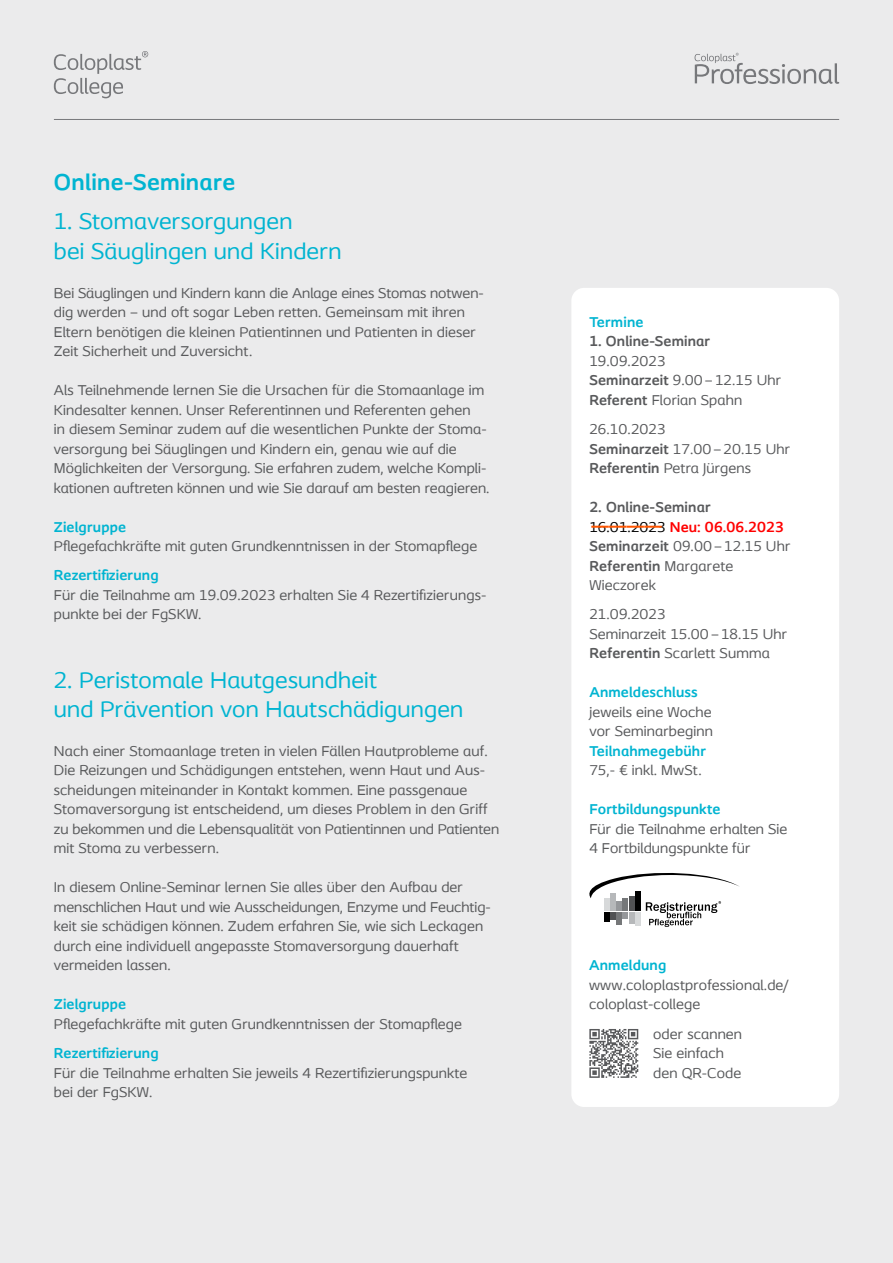
<style>
.page{position:relative;width:893px;height:1263px;background:#ebebec}
.page>*{position:absolute;margin:0;border:0;box-sizing:border-box;transform-origin:0 0}
.t1{font:33px "Coloplast";color:#f50}
.t2{font:24px/29.2px "Coloplast";letter-spacing:.01em;color:#00b4d1}
.t3{font:700 24px "Coloplast";letter-spacing:.015em;color:#00b4d1}
.t4{font:15px/19.5px "Coloplast";letter-spacing:.01em;color:#58595b}
.t5{font:700 15px "Coloplast";letter-spacing:.01em;color:#00b4d1}
.t6{font:700 15px/19.5px "Coloplast";letter-spacing:.01em;color:#58595b}
.s1{font-weight:700}
.s2{font-weight:400;color:#000}
.s3{color:#f00}
.s4{font-weight:400}
</style>
<div class="page">
<svg style="left:54px;top:51px;width:94px;height:47px"></svg>
<svg style="left:695px;top:53px;width:144px;height:31px"></svg>
<hr style="left:54px;top:119px;width:785px;height:1px;background:#77787b">
<div style="left:571px;top:288px;width:268px;height:819px;background:#fff;border-radius:13px"></div>
<svg style="left:589px;top:873px;width:150px;height:54px"></svg>
<svg style="left:589px;top:1029px;width:49px;height:49px"></svg>
<h2 class="t3" style="left:54px;top:168px;width:183px">Online-Seminare</h2>
<h2 class="t2" style="left:54px;top:206px;width:289px">1. Stomaversorgungen<br>bei Säuglingen und Kindern</h2>
<p class="t4" style="left:54px;top:283px;width:431px">Bei Säuglingen und Kindern kann die Anlage eines Stomas notwen&shy;dig werden – und oft sogar Leben retten. Gemeinsam mit ihren Eltern benötigen die kleinen Patientinnen und Patienten in dieser Zeit Sicherheit und Zuversicht.</p>
<p class="t4" style="left:54px;top:380px;width:437px">Als Teilnehmende lernen Sie die Ursachen für die Stomaanlage im Kindesalter kennen. Unser Referentinnen und Referenten gehen<br>in diesem Seminar zudem auf die wesentlichen Punkte der Stoma&shy;versorgung bei Säuglingen und Kindern ein, genau wie auf die Möglichkeiten der Versorgung. Sie erfahren zudem, welche Kompli&shy;kationen auftreten können und wie Sie darauf am besten reagieren.</p>
<p class="t5" style="left:54px;top:518px;width:74px">Zielgruppe</p>
<p class="t4" style="left:54px;top:536px;width:425px">Pflegefachkräfte mit guten Grundkenntnissen in der Stomapflege</p>
<p class="t5" style="left:54px;top:566px;width:106px">Rezertifizierung</p>
<p class="t4" style="left:54px;top:585px;width:434px">Für die Teilnahme am 19.09.2023 erhalten Sie 4 Rezertifizierungs&shy;punkte bei der FgSKW.</p>
<h2 class="t2" style="left:54px;top:665px;width:411px">2. Peristomale Hautgesundheit<br>und Prävention von Hautschädigungen</h2>
<p class="t4" style="left:54px;top:741px;width:447px">Nach einer Stomaanlage treten in vielen Fällen Hautprobleme auf.<br>Die Reizungen und Schädigungen entstehen, wenn Haut und Aus&shy;scheidungen miteinander in Kontakt kommen. Eine passgenaue Stomaversorgung ist entscheidend, um dieses Problem in den Griff zu bekommen und die Lebensqualität von Patientinnen und Patienten mit Stoma zu verbessern.</p>
<p class="t4" style="left:54px;top:877px;width:438px">In diesem Online-Seminar lernen Sie alles über den Aufbau der menschlichen Haut und wie Ausscheidungen, Enzyme und Feuchtig&shy;keit sie schädigen können. Zudem erfahren Sie, wie sich Leckagen durch eine individuell angepasste Stomaversorgung dauerhaft vermeiden lassen.</p>
<p class="t5" style="left:54px;top:995px;width:74px">Zielgruppe</p>
<p class="t4" style="left:54px;top:1014px;width:410px">Pflegefachkräfte mit guten Grundkenntnissen der Stomapflege</p>
<p class="t5" style="left:54px;top:1044px;width:106px">Rezertifizierung</p>
<p class="t4" style="left:54px;top:1063px;width:415px">Für die Teilnahme erhalten Sie jeweils 4 Rezertifizierungspunkte bei der FgSKW.</p>
<p class="t5" style="left:589px;top:313px;width:56px">Termine</p>
<p class="t6" style="left:589px;top:331px;width:122px">1. Online-Seminar</p>
<p class="t4" style="left:589px;top:351px;width:193px">19.09.2023<br><span class="s1">Seminarzeit</span> 9.00– 12.15 Uhr<br><span class="s1">Referent</span> Florian Spahn</p>
<p class="t4" style="left:589px;top:419px;width:202px">26.10.2023<br><span class="s1">Seminarzeit</span> 17.00– 20.15 Uhr<br><span class="s1">Referentin</span> Petra Jürgens</p>
<p class="t6" style="left:589px;top:497px;width:202px">2. Online-Seminar<br><span class="s2">16.01.2023</span> <span class="s3">Neu: 06.06.2023<br></span>Seminarzeit <span class="s4">09.00– 12.15 Uhr<br></span>Referentin <span class="s4">Margarete<br>Wieczorek</span></p>
<p class="t4" style="left:589px;top:604px;width:199px">21.09.2023<br>Seminarzeit 15.00– 18.15 Uhr<br><span class="s1">Referentin</span> Scarlett Summa</p>
<p class="t5" style="left:589px;top:683px;width:110px">Anmeldeschluss</p>
<p class="t4" style="left:589px;top:702px;width:125px">jeweils eine Woche vor Seminarbeginn</p>
<p class="t5" style="left:589px;top:742px;width:118px">Teilnahmegebühr</p>
<p class="t4" style="left:589px;top:760px;width:114px">75,- € inkl. MwSt.</p>
<p class="t5" style="left:589px;top:800px;width:133px">Fortbildungspunkte</p>
<p class="t4" style="left:589px;top:819px;width:200px">Für die Teilnahme erhalten Sie<br>4 Fortbildungspunkte für</p>
<h1 class="t1" style="left:592px;top:491px;width:72px">____</h1>
<p class="t5" style="left:589px;top:956px;width:79px">Anmeldung</p>
<p class="t4" style="left:589px;top:975px;width:201px">www.coloplastprofessional.de/ coloplast-college</p>
<p class="t4" style="left:653px;top:1024px;width:90px">oder scannen<br>Sie einfach den QR-Code</p>
</div>
